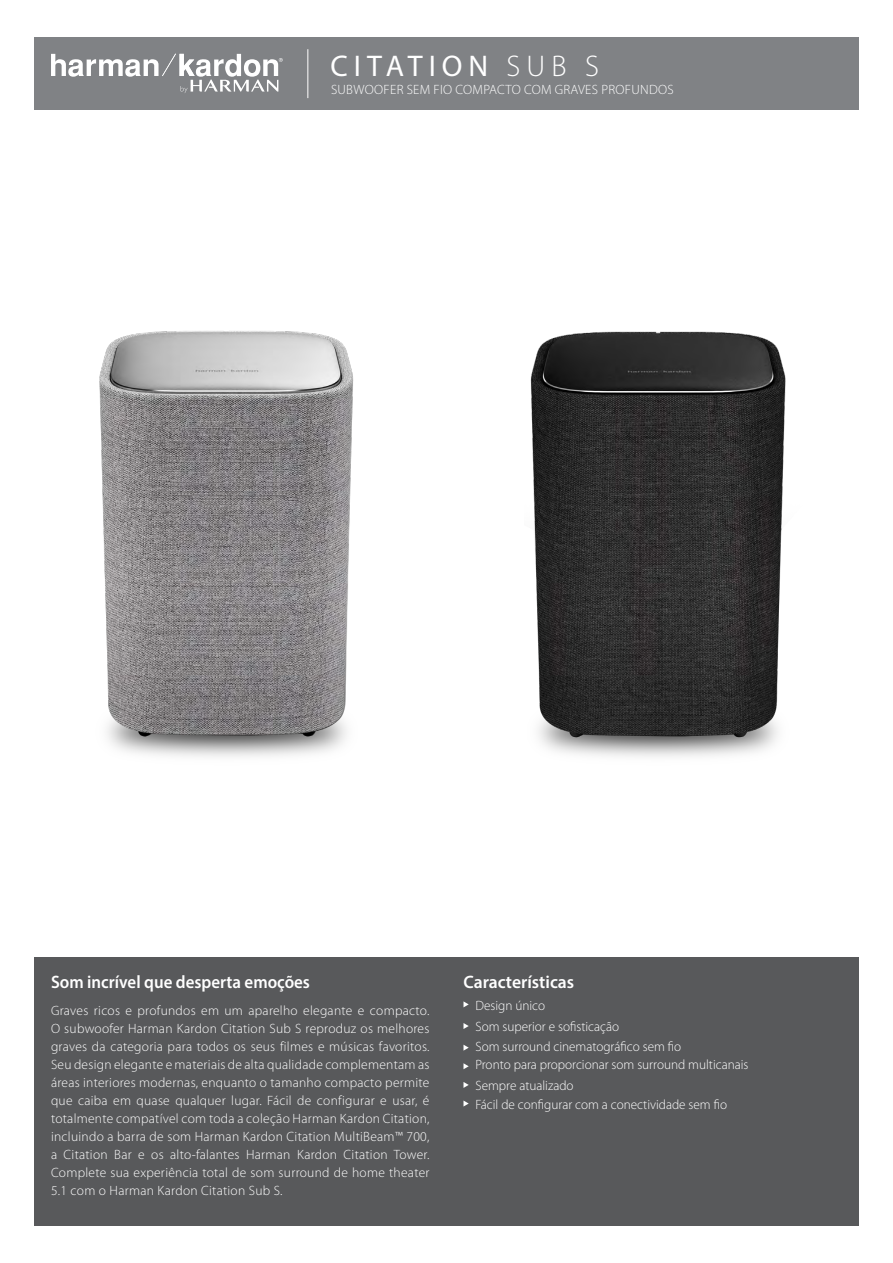
<style>
.page{position:relative;width:893px;height:1263px;background:#fff}
.page>*{position:absolute;margin:0;border:0;box-sizing:border-box;transform-origin:0 0}
.t1{font:30px "Myriad Pro";letter-spacing:.2em;color:#fff}
.t2{font:600 18px "Myriad Pro";color:#fff;scale:.94 1}
.t3{font:600 18px "Myriad Pro";color:#fff}
.t4{font:300 13.5px/18px "Myriad Pro";color:#fff}
.t5{font:300 13.5px "Myriad Pro";letter-spacing:.02em;color:#fff}
.s1{font-weight:300}
</style>
<div class="page">
<div style="left:34px;top:37px;width:825px;height:72px;background:#808285"></div>
<hr style="left:307px;top:49px;width:1px;height:49px;background:#fff">
<svg style="left:51px;top:54px;width:232px;height:39px"></svg>
<div style="left:34px;top:957px;width:825px;height:269px;background:#58595b"></div>
<svg style="left:463px;top:1001px;width:6px;height:6px"></svg>
<svg style="left:463px;top:1023px;width:6px;height:6px"></svg>
<svg style="left:463px;top:1045px;width:6px;height:6px"></svg>
<svg style="left:463px;top:1063px;width:6px;height:6px"></svg>
<svg style="left:463px;top:1082px;width:6px;height:6px"></svg>
<svg style="left:463px;top:1100px;width:6px;height:6px"></svg>
<img style="left:99px;top:331px;width:255px;height:426px">
<img style="left:530px;top:331px;width:256px;height:426px">
<h1 class="t1" style="left:330px;top:48px;width:270px">CITATION <span class="s1">SUB S</span></h1>
<p class="t5" style="left:331px;top:82px;width:344px">SUBWOOFER SEM FIO COMPACTO COM GRAVES PROFUNDOS</p>
<h2 class="t2" style="left:51px;top:970px;width:277px">Som incrível que desperta emoções</h2>
<p class="t4" style="left:51px;top:1001px;width:380px;text-align:justify">Graves ricos e profundos em um aparelho elegante e compacto.<br>O subwoofer Harman Kardon Citation Sub S reproduz os melhores graves da categoria para todos os seus filmes e músicas favoritos.<br>Seu design elegante e materiais de alta qualidade complementam as áreas interiores modernas, enquanto o tamanho compacto permite que caiba em quase qualquer lugar. Fácil de configurar e usar, é totalmente compatível com toda a coleção Harman Kardon Citation, incluindo a barra de som Harman Kardon Citation MultiBeam™ 700, a Citation Bar e os alto-falantes Harman Kardon Citation Tower.<br>Complete sua experiência total de som surround de home theater 5.1 com o Harman Kardon Citation Sub S.</p>
<h2 class="t3" style="left:463px;top:970px;width:112px">Características</h2>
<p class="t4" style="left:475px;top:994px;width:145px;line-height:21.6px">Design único<br>Som superior e sofisticação</p>
<p class="t4" style="left:475px;top:1037px;width:275px;line-height:18.6px">Som surround cinematográfico sem fio<br>Pronto para proporcionar som surround multicanais</p>
<p class="t4" style="left:475px;top:1076px;width:253px;line-height:18.6px">Sempre atualizado<br>Fácil de configurar com a conectividade sem fio</p>
</div>
